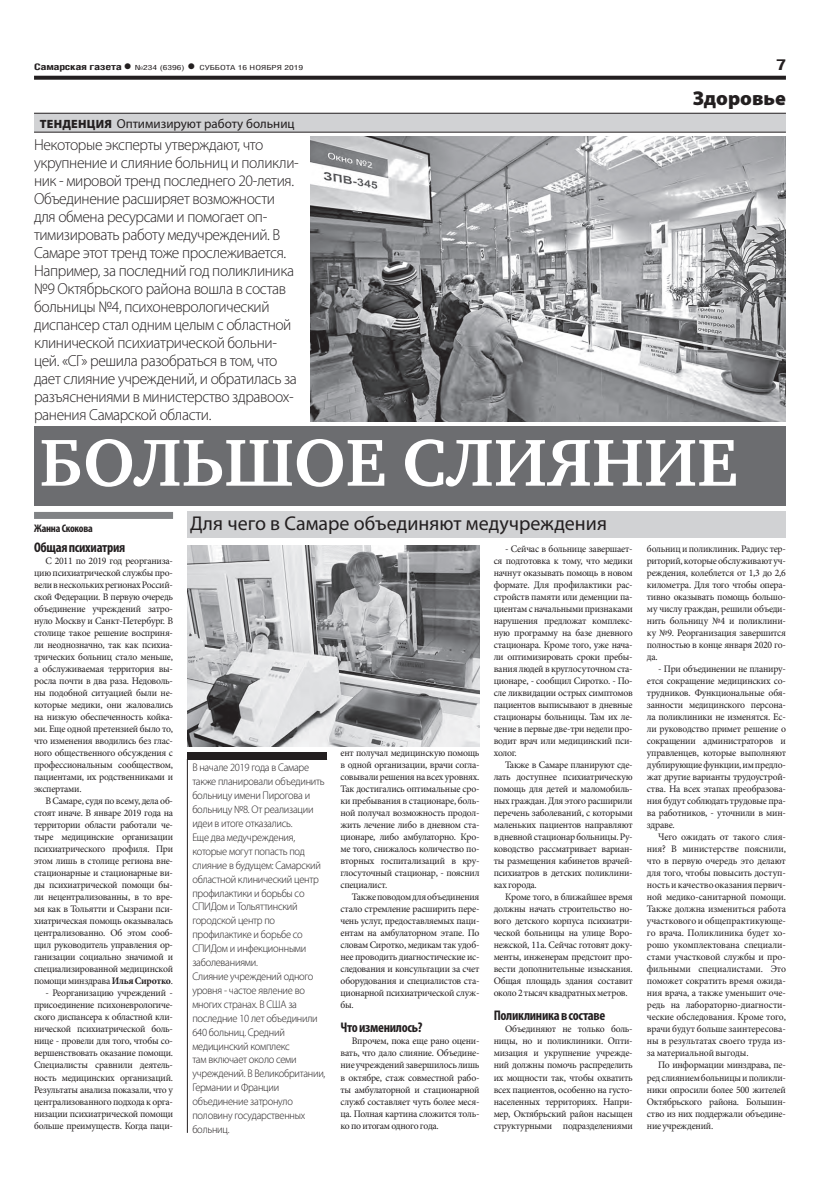
<style>
.page{position:relative;width:820px;height:1191px;background:#fff}
.page>*{position:absolute;margin:0;border:0;box-sizing:border-box;transform-origin:0 0}
.t1{font:700 68px "Charter C";color:#fff}
.t2{font:20px "Myriad Pro";color:#231f20}
.t3{font:900 20px "Myriad Pro";color:#231f20}
.t4{font:300 16px/18px "Myriad Pro";letter-spacing:-.025em;color:#231f20}
.t5{font:700 15px "Helios Cond";color:#231f20;scale:1.4 1}
.t6{font:700 condensed 14px "Myriad Pro";letter-spacing:-.02em;color:#231f20}
.t7{font:13px "Myriad Pro";color:#231f20}
.t8{font:300 11px/13.9px "Myriad Pro";letter-spacing:-.025em;color:#231f20;scale:.95 1}
.t9{font:700 condensed 11px "Myriad Pro";letter-spacing:-.02em;color:#231f20}
.t10{font:10px/12px "Minion Pro";letter-spacing:-.025em;color:#231f20;text-align:justify}
.t11{font:700 9px "Helios Cond";letter-spacing:-.02em;color:#231f20;scale:1.4 1}
.t12{font:7px "Helios Cond";color:#231f20;scale:1.4 1}
.s1{font-size:16px}
.s2{font-weight:700;font-size:16px}
.s3{font-weight:900;font-size:12px}
.s4{font-weight:700}
</style>
<div class="page">
<svg style="left:34px;top:76px;width:751px;height:4px;background:#322f2f"></svg>
<div style="left:34px;top:113px;width:751px;height:19px;background:#d1d2d4"></div>
<hr style="left:34px;top:113px;width:751px;height:1px;background:#231f20">
<hr style="left:34px;top:132px;width:751px;height:1px;background:#231f20">
<div style="left:34px;top:512px;width:139px;height:7px;background:#808285"></div>
<div style="left:34px;top:426px;width:751px;height:80px;background:#6c6d70"></div>
<div style="left:187px;top:512px;width:598px;height:26px;background:#d1d2d4"></div>
<img style="left:187px;top:545px;width:292px;height:201px">
<img style="left:310px;top:136px;width:475px;height:286px">
<svg style="left:187px;top:759px;width:140px;height:374px"></svg>
<div style="left:187px;top:751px;width:140px;height:8px;background:#231f20"></div>
<p class="t11" style="left:34px;top:61px;width:71px">Самарская газета<span class="s1">•</span></p>
<p class="t12" style="left:135px;top:63px;width:122px">№234 (6396) <span class="s2">•</span> СУББОТА 16 НОЯБРЯ 2019</p>
<h3 class="t5" style="left:775px;top:55px;width:9px">7</h3>
<h2 class="t3" style="left:692px;top:87px;width:95px">Здоровье</h2>
<h3 class="t7" style="left:40px;top:115px;width:256px"><span class="s3">ТЕНДЕНЦИЯ</span> Оптимизируют работу больниц</h3>
<p class="t4" style="left:34px;top:135px;width:266px">Некоторые эксперты утверждают, что укрупнение и слияние больниц и поликли&shy;ник - мировой тренд последнего 20-летия.<br>Объединение расширяет возможности для обмена ресурсами и помогает оп&shy;тимизировать работу медучреждений. В Самаре этот тренд тоже прослеживается.<br>Например, за последний год поликлиника №9 Октябрьского района вошла в состав больницы №4, психоневрологический диспансер стал одним целым с областной клинической психиатрической больни&shy;цей. «СГ» решила разобраться в том, что дает слияние учреждений, и обратилась за разъяснениями в министерство здравоох&shy;ранения Самарской области.</p>
<h1 class="t1" style="left:40px;top:425px;width:699px">БОЛЬШОЕ СЛИЯНИЕ</h1>
<h2 class="t2" style="left:190px;top:510px;width:418px">Для чего в Самаре объединяют медучреждения</h2>
<p class="t9" style="left:34px;top:522px;width:60px">Жанна Скокова</p>
<h3 class="t6" style="left:34px;top:539px;width:93px">Общая психиатрия</h3>
<p class="t10" style="left:34px;top:555px;width:140px;text-indent:11px">С 2011 по 2019 год реорганиза&shy;цию психиатрической службы про&shy;вели в нескольких регионах Россий&shy;ской Федерации. В первую очередь объединение учреждений затро&shy;нуло Москву и Санкт-Петербург. В столице такое решение восприня&shy;ли неоднозначно, так как психиа&shy;трических больниц стало меньше, а обслуживаемая территория вы&shy;росла почти в два раза. Недоволь&shy;ны подобной ситуацией были не&shy;которые медики, они жаловались на низкую обеспеченность койка&shy;ми. Еще одной претензией было то, что изменения вводились без глас&shy;ного общественного обсуждения с профессиональным сообществом, пациентами, их родственниками и экспертами.</p>
<p class="t10" style="left:34px;top:795px;width:140px;text-indent:11px">В Самаре, судя по всему, дела об&shy;стоят иначе. В январе 2019 года на территории области работали че&shy;тыре медицинские организации психиатрического профиля. При этом лишь в столице региона вне&shy;стационарные и стационарные ви&shy;ды психиатрической помощи бы&shy;ли нецентрализованны, в то вре&shy;мя как в Тольятти и Сызрани пси&shy;хиатрическая помощь оказывалась централизованно. Об этом сооб&shy;щил руководитель управления ор&shy;ганизации социально значимой и специализированной медицинской помощи минздрава <span class="s4">Илья Сиротко</span>.</p>
<p class="t10" style="left:34px;top:987px;width:140px;text-indent:11px">- Реорганизацию учреждений - присоединение психоневрологиче&shy;ского диспансера к областной кли&shy;нической психиатрической боль&shy;нице - провели для того, чтобы со&shy;вершенствовать оказание помощи.<br>Специалисты сравнили деятель&shy;ность медицинских организаций.<br>Результаты анализа показали, что у централизованного подхода к орга&shy;низации психиатрической помощи больше преимуществ. Когда паци-</p>
<p class="t10" style="left:493px;top:543px;width:140px;text-indent:11px">- Сейчас в больнице завершает&shy;ся подготовка к тому, что медики начнут оказывать помощь в новом формате. Для профилактики рас&shy;стройств памяти или деменции па&shy;циентам с начальными признаками нарушения предложат комплекс&shy;ную программу на базе дневного стационара. Кроме того, уже нача&shy;ли оптимизировать сроки пребы&shy;вания людей в круглосуточном ста&shy;ционаре, - сообщил Сиротко. - По&shy;сле ликвидации острых симптомов пациентов выписывают в дневные стационары больницы. Там их ле&shy;чение в первые две-три недели про&shy;водит врач или медицинский пси&shy;холог.</p>
<p class="t10" style="left:493px;top:759px;width:140px;text-indent:11px">Также в Самаре планируют сде&shy;лать доступнее психиатрическую помощь для детей и маломобиль&shy;ных граждан. Для этого расширили перечень заболеваний, с которыми маленьких пациентов направляют в дневной стационар больницы. Ру&shy;ководство рассматривает вариан&shy;ты размещения кабинетов врачей&shy;психиатров в детских поликлини&shy;ках города.</p>
<p class="t10" style="left:493px;top:891px;width:140px;text-indent:11px">Кроме того, в ближайшее время должны начать строительство но&shy;вого детского корпуса психиатри&shy;ческой больницы на улице Воро&shy;нежской, 11а. Сейчас готовят доку&shy;менты, инженерам предстоит про&shy;вести дополнительные изыскания.<br>Общая площадь здания составит около 2 тысяч квадратных метров.</p>
<h3 class="t6" style="left:493px;top:1007px;width:113px">Поликлиника в составе</h3>
<p class="t10" style="left:493px;top:1023px;width:140px;text-indent:11px">Объединяют не только боль&shy;ницы, но и поликлиники. Опти&shy;мизация и укрупнение учрежде&shy;ний должны помочь распределить их мощности так, чтобы охватить всех пациентов, особенно на густо&shy;населенных территориях. Напри&shy;мер, Октябрьский район насыщен структурными подразделениями</p>
<p class="t10" style="left:646px;top:543px;width:140px">больниц и поликлиник. Радиус тер&shy;риторий, которые обслуживают уч&shy;реждения, колеблется от 1,3 до 2,6 километра. Для того чтобы опера&shy;тивно оказывать помощь большо&shy;му числу граждан, решили объеди&shy;нить больницу №4 и поликлини&shy;ку №9. Реорганизация завершится полностью в конце января 2020 го&shy;да.</p>
<p class="t10" style="left:646px;top:663px;width:140px;text-indent:11px">- При объединении не планиру&shy;ется сокращение медицинских со&shy;трудников. Функциональные обя&shy;занности медицинского персона&shy;ла поликлиники не изменятся. Ес&shy;ли руководство примет решение о сокращении администраторов и управленцев, которые выполняют дублирующие функции, им предло&shy;жат другие варианты трудоустрой&shy;ства. На всех этапах преобразова&shy;ния будут соблюдать трудовые пра&shy;ва работников, - уточнили в мин&shy;здраве.</p>
<p class="t10" style="left:646px;top:831px;width:140px;text-indent:11px">Чего ожидать от такого слия&shy;ния? В министерстве пояснили, что в первую очередь это делают для того, чтобы повысить доступ&shy;ность и качество оказания первич&shy;ной медико-санитарной помощи.<br>Также должна измениться работа участкового и общепрактикующе&shy;го врача. Поликлиника будет хо&shy;рошо укомплектована специали&shy;стами участковой службы и про&shy;фильными специалистами. Это поможет сократить время ожида&shy;ния врача, а также уменьшит оче&shy;редь на лабораторно-диагности&shy;ческие обследования. Кроме того, врачи будут больше заинтересова&shy;ны в результатах своего труда из&shy;за материальной выгоды.</p>
<p class="t10" style="left:646px;top:1059px;width:140px;text-indent:11px">По информации минздрава, пе&shy;ред слиянием больницы и поликли&shy;ники опросили более 500 жителей Октябрьского района. Большин&shy;ство из них поддержали объедине&shy;ние учреждений.</p>
<p class="t10" style="left:340px;top:747px;width:140px">ент получал медицинскую помощь в одной организации, врачи согла&shy;совывали решения на всех уровнях.<br>Так достигались оптимальные сро&shy;ки пребывания в стационаре, боль&shy;ной получал возможность продол&shy;жить лечение либо в дневном ста&shy;ционаре, либо амбулаторно. Кро&shy;ме того, снижалось количество по&shy;вторных госпитализаций в кру&shy;глосуточный стационар, - пояснил специалист.</p>
<p class="t10" style="left:340px;top:891px;width:140px;text-indent:11px">Также поводом для объединения стало стремление расширить пере&shy;чень услуг, предоставляемых паци&shy;ентам на амбулаторном этапе. По словам Сиротко, медикам так удоб&shy;нее проводить диагностические ис&shy;следования и консультации за счет оборудования и специалистов ста&shy;ционарной психиатрической служ&shy;бы.</p>
<h3 class="t6" style="left:340px;top:1019px;width:83px">Что изменилось?</h3>
<p class="t10" style="left:340px;top:1035px;width:140px;text-indent:11px">Впрочем, пока еще рано оцени&shy;вать, что дало слияние. Объедине&shy;ние учреждений завершилось лишь в октябре, стаж совместной рабо&shy;ты амбулаторной и стационарной служб составляет чуть более меся&shy;ца. Полная картина сложится толь&shy;ко по итогам одного года.</p>
<p class="t8" style="left:192px;top:760px;width:141px">В начале 2019 года в Самаре также планировали объединить больницу имени Пирогова и больницу №8. От реализации идеи в итоге отказались.<br>Еще два медучреждения, которые могут попасть под слияние в будущем: Самарский областной клинический центр профилактики и борьбы со<br>СПИДом и Тольяттинский городской центр по профилактике и борьбе со<br>СПИДом и инфекционными заболеваниями.<br>Слияние учреждений одного уровня - частое явление во многих странах. В США за последние 10 лет объединили<br>640 больниц. Средний медицинский комплекс<br>там включает около семи учреждений. В Великобритании,<br>Германии и Франции объединение затронуло половину государственных больниц.</p>
</div>
